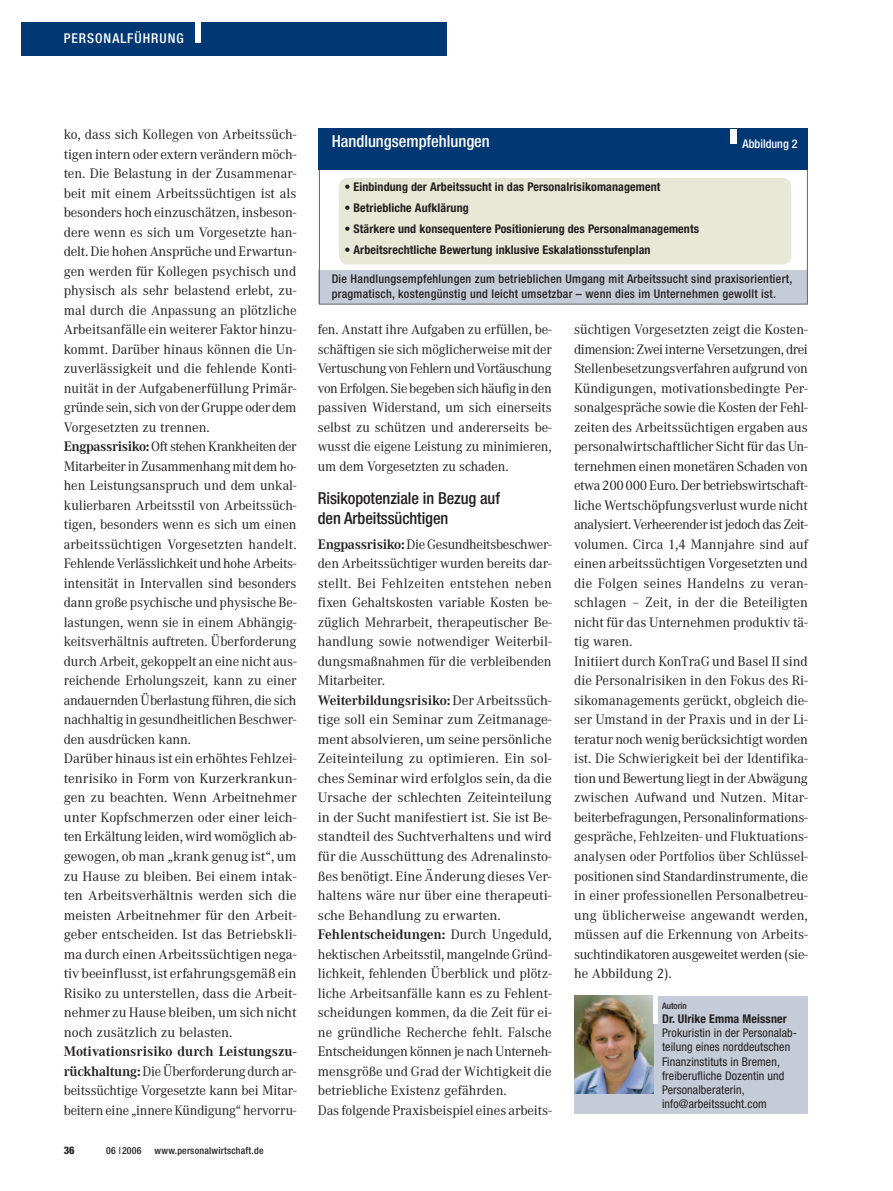
<style>
.page{position:relative;width:893px;height:1191px;background:#fff}
.page>*{position:absolute;margin:0;border:0;box-sizing:border-box;transform-origin:0 0}
.t1{font:500 condensed 16.5px/19.5px "Helvetica Neue";letter-spacing:-.005em;color:#231f20}
.t2{font:500 condensed 16.5px "Helvetica Neue";color:#fff}
.t3{font:14.25px/19.5px "Corporate A";letter-spacing:-.005em;color:#231f20}
.t4{font:500 condensed 13.5px "Helvetica Neue";letter-spacing:.07em;color:#fff}
.t5{font:700 condensed 12px "Helvetica Neue";letter-spacing:.01em;color:#231f20}
.t6{font:500 condensed 12px/14.2px "Helvetica Neue";letter-spacing:.025em;color:#231f20}
.t7{font:condensed 12px/14.2px "Helvetica Neue";letter-spacing:.01em;color:#231f20}
.t8{font:500 condensed 12px "Helvetica Neue";color:#fff}
.t9{font:800 condensed 10.5px "Helvetica Neue";color:#231f20}
.t10{font:500 condensed 9.75px "Helvetica Neue";letter-spacing:.025em;color:#231f20}
.t11{font:500 condensed 9px "Helvetica Neue";color:#231f20}
.s1{font-weight:700}
</style>
<div class="page">
<div style="left:21px;top:22px;width:425px;height:34px;background:#013874"></div>
<div style="left:195px;top:22px;width:5px;height:21px;background:#fff"></div>
<div style="left:574px;top:995px;width:234px;height:118px;background:#c5ccd8"></div>
<img style="left:574px;top:995px;width:79px;height:98px">
<div style="left:653px;top:995px;width:5px;height:28px;background:#fff"></div>
<div style="left:339px;top:178px;width:452px;height:86px;background:#e7e9d6;border-radius:9px"></div>
<div style="left:319px;top:271px;width:489px;height:33px;background:#c5ccd8"></div>
<div style="left:319px;top:129px;width:489px;height:41px;background:#013874"></div>
<div style="left:731px;top:129px;width:6px;height:14px;background:#fff"></div>
<p class="t4" style="left:64px;top:33px;width:121px">PERSONALFÜHRUNG</p>
<p class="t3" style="left:64px;top:126px;width:234px">ko, dass sich Kollegen von Arbeitssüch&shy;tigen intern oder extern verändern möch&shy;ten. Die Belastung in der Zusammenar&shy;beit mit einem Arbeitssüchtigen ist als besonders hoch einzuschätzen, insbeson&shy;dere wenn es sich um Vorgesetzte han&shy;delt. Die hohen Ansprüche und Erwartun&shy;gen werden für Kollegen psychisch und physisch als sehr belastend erlebt, zu&shy;mal durch die Anpassung an plötzliche Arbeitsanfälle ein weiterer Faktor hinzu&shy;kommt. Darüber hinaus können die Un&shy;zuverlässigkeit und die fehlende Konti&shy;nuität in der Aufgabenerfüllung Primär&shy;gründe sein, sich von der Gruppe oder dem Vorgesetzten zu trennen.<br><span class="s1">Engpassrisiko:</span> Oft stehen Krankheiten der Mitarbeiter in Zusammenhang mit dem ho&shy;hen Leistungsanspruch und dem unkal&shy;kulierbaren Arbeitsstil von Arbeitssüch&shy;tigen, besonders wenn es sich um einen arbeitssüchtigen Vorgesetzten handelt.<br>Fehlende Verlässlichkeit und hohe Arbeits&shy;intensität in Intervallen sind besonders dann große psychische und physische Be&shy;lastungen, wenn sie in einem Abhängig&shy;keitsverhältnis auftreten. Überforderung durch Arbeit, gekoppelt an eine nicht aus&shy;reichende Erholungszeit, kann zu einer andauernden Überlastung führen, die sich nachhaltig in gesundheitlichen Beschwer&shy;den ausdrücken kann.<br>Darüber hinaus ist ein erhöhtes Fehlzei&shy;tenrisiko in Form von Kurzerkrankun&shy;gen zu beachten. Wenn Arbeitnehmer unter Kopfschmerzen oder einer leich&shy;ten Erkältung leiden, wird womöglich ab&shy;gewogen, ob man „krank genug ist“, um zu Hause zu bleiben. Bei einem intak&shy;ten Arbeitsverhältnis werden sich die meisten Arbeitnehmer für den Arbeit&shy;geber entscheiden. Ist das Betriebskli&shy;ma durch einen Arbeitssüchtigen nega&shy;tiv beeinflusst, ist erfahrungsgemäß ein Risiko zu unterstellen, dass die Arbeit&shy;nehmer zu Hause bleiben, um sich nicht noch zusätzlich zu belasten.</p>
<p class="t3" style="left:64px;top:1043px;width:234px;text-align:justify"><span class="s1">Motivationsrisiko durch Leistungszu&shy;rückhaltung:</span> Die Überforderung durch ar&shy;beitssüchtige Vorgesetzte kann bei Mitar&shy;beitern eine „innere Kündigung“ hervorru-</p>
<p class="t9" style="left:64px;top:1146px;width:12px">36</p>
<p class="t10" style="left:106px;top:1146px;width:37px">06 |2006</p>
<p class="t10" style="left:155px;top:1146px;width:110px">www.personalwirtschaft.de</p>
<p class="t2" style="left:332px;top:135px;width:160px">Handlungsempfehlungen</p>
<p class="t8" style="left:743px;top:139px;width:56px">Abbildung 2</p>
<p class="t5" style="left:344px;top:183px;width:318px">• Einbindung der Arbeitssucht in das Personalrisikomanagement</p>
<p class="t5" style="left:344px;top:204px;width:126px">• Betriebliche Aufklärung</p>
<p class="t5" style="left:344px;top:225px;width:356px">• Stärkere und konsequentere Positionierung des Personalmanagements</p>
<p class="t5" style="left:344px;top:246px;width:308px">• Arbeitsrechtliche Bewertung inklusive Eskalationsstufenplan</p>
<p class="t6" style="left:332px;top:273px;width:462px">Die Handlungsempfehlungen zum betrieblichen Umgang mit Arbeitssucht sind praxisorientiert, pragmatisch, kostengünstig und leicht umsetzbar – wenn dies im Unternehmen gewollt ist.</p>
<p class="t3" style="left:318px;top:321px;width:235px;text-align:justify">fen. Anstatt ihre Aufgaben zu erfüllen, be&shy;schäftigen sie sich möglicherweise mit der Vertuschung von Fehlern und Vortäuschung von Erfolgen. Sie begeben sich häufig in den passiven Widerstand, um sich einerseits selbst zu schützen und andererseits be&shy;wusst die eigene Leistung zu minimieren, um dem Vorgesetzten zu schaden.</p>
<p class="t1" style="left:318px;top:490px;width:184px">Risikopotenziale in Bezug auf den Arbeitssüchtigen</p>
<p class="t3" style="left:318px;top:536px;width:235px"><span class="s1">Engpassrisiko:</span> Die Gesundheitsbeschwer&shy;den Arbeitssüchtiger wurden bereits dar&shy;stellt. Bei Fehlzeiten entstehen neben fixen Gehaltskosten variable Kosten be&shy;züglich Mehrarbeit, therapeutischer Be&shy;handlung sowie notwendiger Weiterbil&shy;dungsmaßnahmen für die verbleibenden Mitarbeiter.<br><span class="s1">Weiterbildungsrisiko:</span> Der Arbeitssüch&shy;tige soll ein Seminar zum Zeitmanage&shy;ment absolvieren, um seine persönliche Zeiteinteilung zu optimieren. Ein sol&shy;ches Seminar wird erfolglos sein, da die Ursache der schlechten Zeiteinteilung in der Sucht manifestiert ist. Sie ist Be&shy;standteil des Suchtverhaltens und wird für die Ausschüttung des Adrenalinsto&shy;ßes benötigt. Eine Änderung dieses Ver&shy;haltens wäre nur über eine therapeuti&shy;sche Behandlung zu erwarten.<br><span class="s1">Fehlentscheidungen:</span> Durch Ungeduld, hektischen Arbeitsstil, mangelnde Gründ&shy;lichkeit, fehlenden Überblick und plötz&shy;liche Arbeitsanfälle kann es zu Fehlent&shy;scheidungen kommen, da die Zeit für ei&shy;ne gründliche Recherche fehlt. Falsche Entscheidungen können je nach Unterneh&shy;mensgröße und Grad der Wichtigkeit die betriebliche Existenz gefährden.<br>Das folgende Praxisbeispiel eines arbeits-</p>
<p class="t3" style="left:574px;top:321px;width:235px">süchtigen Vorgesetzten zeigt die Kosten&shy;dimension: Zwei interne Versetzungen, drei Stellenbesetzungsverfahren aufgrund von Kündigungen, motivationsbedingte Per&shy;sonalgespräche sowie die Kosten der Fehl&shy;zeiten des Arbeitssüchtigen ergaben aus personalwirtschaftlicher Sicht für das Un&shy;ternehmen einen monetären Schaden von etwa 200000 Euro. Der betriebswirtschaft&shy;liche Wertschöpfungsverlust wurde nicht analysiert. Verheerender ist jedoch das Zeit&shy;volumen. Circa 1,4 Mannjahre sind auf einen arbeitssüchtigen Vorgesetzten und die Folgen seines Handelns zu veran&shy;schlagen – Zeit, in der die Beteiligten nicht für das Unternehmen produktiv tä&shy;tig waren.<br>Initiiert durch KonTraG und Basel II sind die Personalrisiken in den Fokus des Ri&shy;sikomanagements gerückt, obgleich die&shy;ser Umstand in der Praxis und in der Li&shy;teratur noch wenig berücksichtigt worden ist. Die Schwierigkeit bei der Identifika&shy;tion und Bewertung liegt in der Abwägung zwischen Aufwand und Nutzen. Mitar&shy;beiterbefragungen, Personalinformations&shy;gespräche, Fehlzeiten- und Fluktuations&shy;analysen oder Portfolios über Schlüssel&shy;positionen sind Standardinstrumente, die in einer professionellen Personalbetreu&shy;ung üblicherweise angewandt werden, müssen auf die Erkennung von Arbeits&shy;suchtindikatoren ausgeweitet werden (sie&shy;he Abbildung 2).</p>
<p class="t11" style="left:662px;top:1002px;width:26px">Autorin</p>
<p class="t5" style="left:662px;top:1014px;width:126px">Dr. Ulrike Emma Meissner</p>
<p class="t7" style="left:662px;top:1026px;width:137px">Prokuristin in der Personalab&shy;teilung eines norddeutschen<br>Finanzinstituts in Bremen, freiberufliche Dozentin und<br>Personalberaterin, info@arbeitssucht.com</p>
</div>
